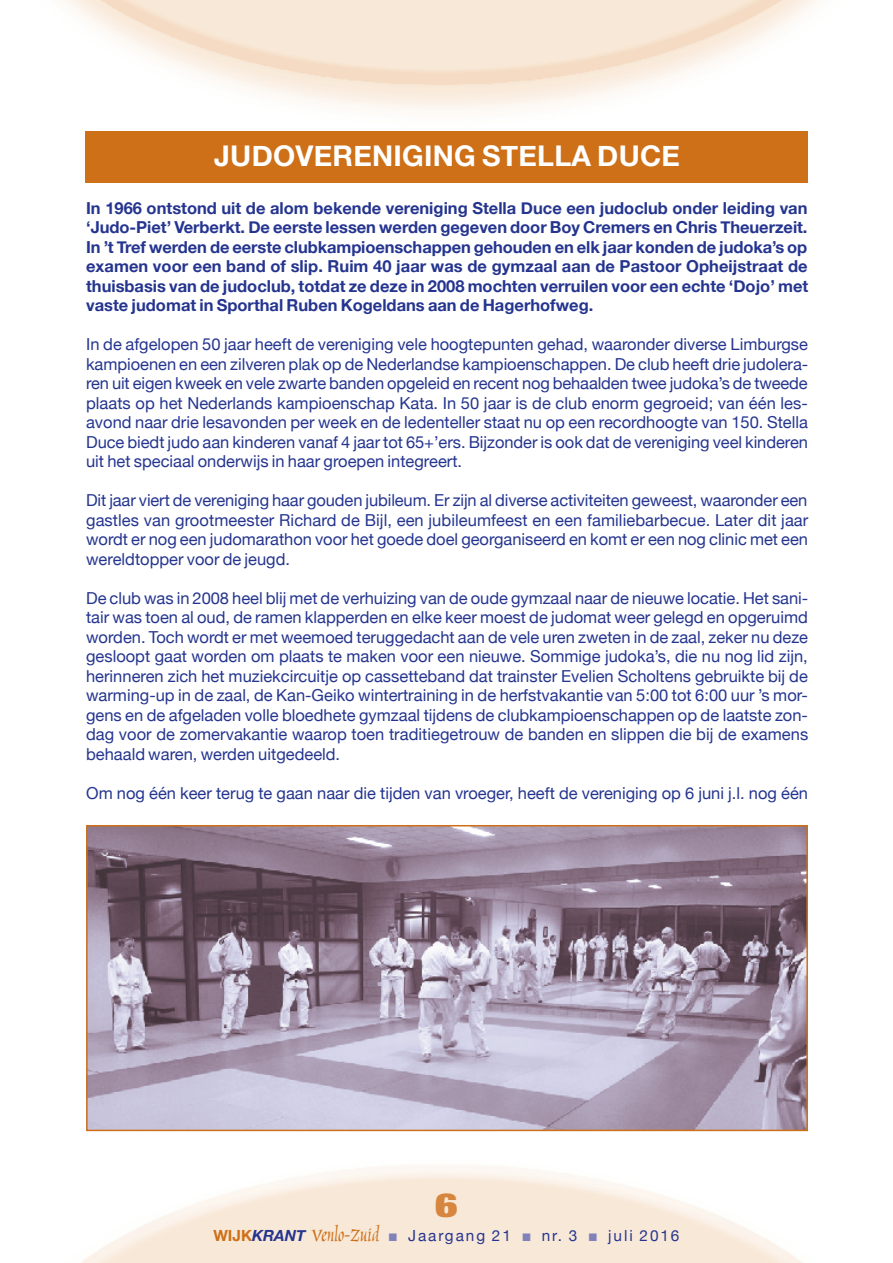
<style>
.page{position:relative;width:893px;height:1263px;background:#fff}
.page>*{position:absolute;margin:0;border:0;box-sizing:border-box;transform-origin:0 0}
.t1{font:800 36px "Imago";color:#d7863f}
.t2{font:700 28.5px "Helvetica Neue";letter-spacing:.01em;color:#fff}
.t3{font:24.3px "Marigold";color:#ce7018}
.t4{font:16.5px/19.5px "Helvetica Neue";color:#25358f;text-align:justify}
.t5{font:700 16.5px/19.5px "Helvetica Neue";color:#25358f;text-align:justify}
.t6{font:15.3px "Helvetica Neue";letter-spacing:.125em;color:#25358f}
.s1{font-family:"Helvetica Neue";font-weight:700;font-size:15.3px}
.s2{font-family:"Helvetica Neue";font-weight:700;font-style:italic;font-size:15.3px;color:#25358f}
.s3{color:#8282bb}
</style>
<div class="page">
<div style="left:85px;top:132px;width:723px;height:51px;background:#ce7018"></div>
<img style="left:89px;top:828px;width:716px;height:300px">
<div style="left:86px;top:825px;width:722px;height:306px;border:2px solid #ce7018"></div>
<h2 class="t2" style="left:214px;top:133px;width:79px">Judovereniging</h2>
<h2 class="t2" style="left:482px;top:133px;width:178px">Stella Duce</h2>
<p class="t5" style="left:86px;top:199px;width:724px">In 1966 ontstond uit de alom bekende vereniging Stella Duce een judoclub onder leiding van ‘Judo-Piet’ Verberkt. De eerste lessen werden gegeven door Boy Cremers en Chris Theuerzeit.<br>In ’t Tref werden de eerste clubkampioenschappen gehouden en elk jaar konden de judoka’s op examen voor een band of slip. Ruim 40 jaar was de gymzaal aan de Pastoor Opheijstraat de thuisbasis van de judoclub, totdat ze deze in 2008 mochten verruilen voor een echte ‘Dojo’ met vaste judomat in Sporthal Ruben Kogeldans aan de Hagerhofweg.</p>
<p class="t4" style="left:86px;top:336px;width:724px">In de afgelopen 50 jaar heeft de vereniging vele hoogtepunten gehad, waaronder diverse Limburgse kampioenen en een zilveren plak op de Nederlandse kampioenschappen. De club heeft drie judolera&shy;ren uit eigen kweek en vele zwarte banden opgeleid en recent nog behaalden twee judoka’s de tweede plaats op het Nederlands kampioenschap Kata. In 50 jaar is de club enorm gegroeid; van één les&shy;avond naar drie lesavonden per week en de ledenteller staat nu op een recordhoogte van 150. Stella Duce biedt judo aan kinderen vanaf 4 jaar tot 65+’ers. Bijzonder is ook dat de vereniging veel kinderen uit het speciaal onderwijs in haar groepen integreert.</p>
<p class="t4" style="left:86px;top:492px;width:724px">Dit jaar viert de vereniging haar gouden jubileum. Er zijn al diverse activiteiten geweest, waaronder een gastles van grootmeester Richard de Bijl, een jubileumfeest en een familiebarbecue. Later dit jaar wordt er nog een judomarathon voor het goede doel georganiseerd en komt er een nog clinic met een wereldtopper voor de jeugd.</p>
<p class="t4" style="left:86px;top:589px;width:724px">De club was in 2008 heel blij met de verhuizing van de oude gymzaal naar de nieuwe locatie. Het sani&shy;tair was toen al oud, de ramen klapperden en elke keer moest de judomat weer gelegd en opgeruimd worden. Toch wordt er met weemoed teruggedacht aan de vele uren zweten in de zaal, zeker nu deze gesloopt gaat worden om plaats te maken voor een nieuwe. Sommige judoka’s, die nu nog lid zijn, herinneren zich het muziekcircuitje op cassetteband dat trainster Evelien Scholtens gebruikte bij de warming-up in de zaal, de Kan-Geiko wintertraining in de herfstvakantie van 5:00 tot 6:00 uur ’s mor&shy;gens en de afgeladen volle bloedhete gymzaal tijdens de clubkampioenschappen op de laatste zon&shy;dag voor de zomervakantie waarop toen traditiegetrouw de banden en slippen die bij de examens behaald waren, werden uitgedeeld.</p>
<p class="t4" style="left:86px;top:784px;width:723px">Om nog één keer terug te gaan naar die tijden van vroeger, heeft de vereniging op 6 juni j.l. nog één</p>
<h1 class="t1" style="left:435px;top:1182px;width:25px">6</h1>
<h3 class="t3" style="left:213px;top:1220px;width:167px"><span class="s1">WIJK</span><span class="s2">KRANT</span> Venlo-Zuid</h3>
<p class="t6" style="left:389px;top:1224px;width:292px"><span class="s3">■</span> Jaargang 21 <span class="s3">■</span> nr. 3 <span class="s3">■</span> juli 2016</p>
</div>
